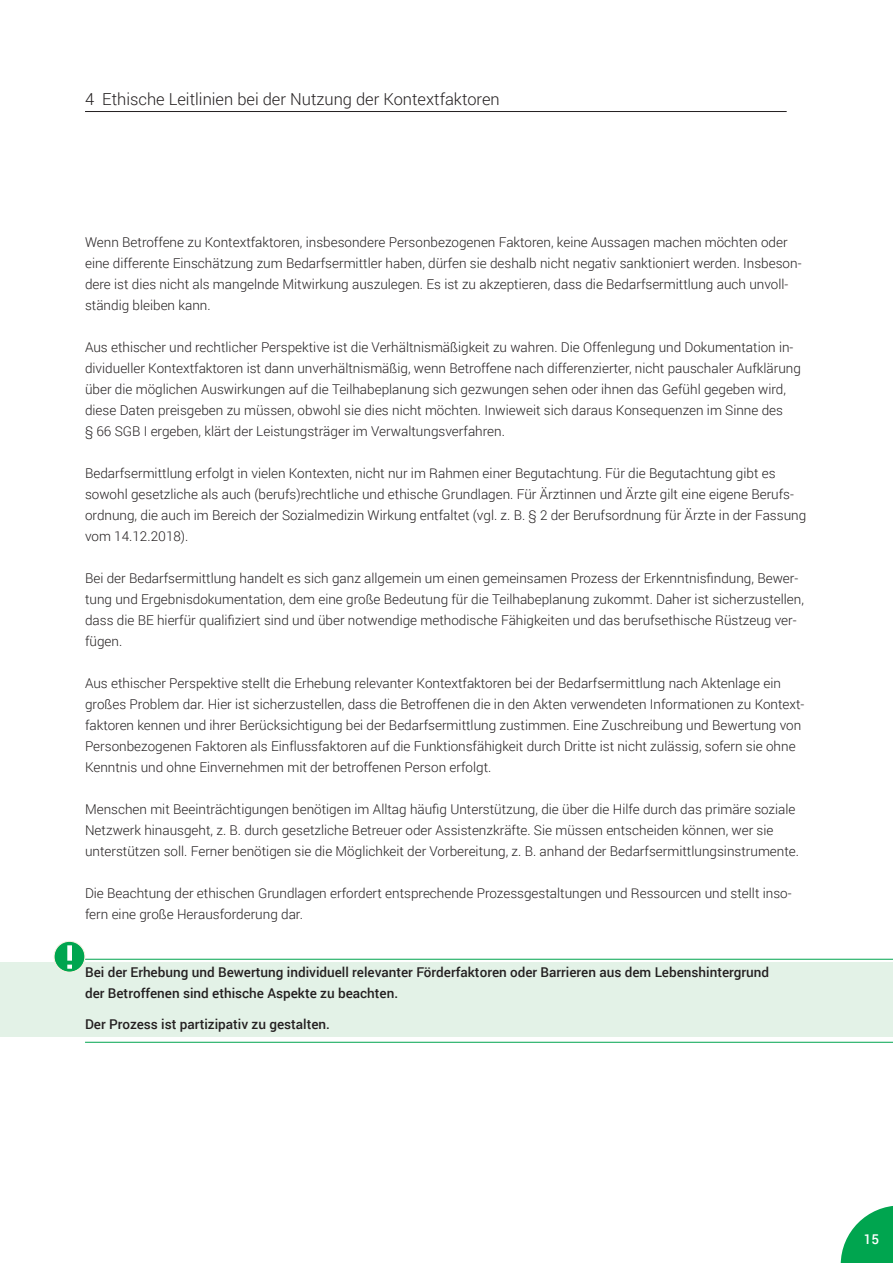
<style>
.page{position:relative;width:893px;height:1263px;background:#fff}
.page>*{position:absolute;margin:0;border:0;box-sizing:border-box;transform-origin:0 0}
.Kopfzeile_11pt{font:300 16.5px "Roboto";color:#231f20}
.Fließtext_9pt{font:300 13.5px/21px "Roboto";color:#231f20}
.Merke_9pt_re{font:500 13.5px/21px "Roboto";color:#231f20}
.t1{font:500 13.5px "Roboto";color:#fff}
</style>
<div class="page">
<hr style="left:85px;top:111px;width:702px;height:1px;background:#231f20">
<svg style="left:841px;top:1206px;width:52px;height:57px"></svg>
<div style="left:0;top:962px;width:893px;height:75px;background:#e3f2e7"></div>
<hr style="left:85px;top:959px;width:808px;height:1px;background:#00a54f">
<hr style="left:85px;top:1042px;width:808px;height:1px;background:#00a54f">
<div style="left:54px;top:941px;width:31px;height:31px;background:#00a54f;border-radius:50%"></div>
<svg style="left:67px;top:945px;width:5px;height:24px"></svg>
<div style="left:54px;top:941px;width:31px;height:31px;border:1px solid #fef2e3;border-radius:50%"></div>
<p class="Kopfzeile_11pt" style="left:85px;top:88px;width:416px">4 Ethische Leitlinien bei der Nutzung der Kontextfaktoren</p>
<p class="Fließtext_9pt" style="left:85px;top:231px;width:718px">Wenn Betroffene zu Kontextfaktoren, insbesondere Personbezogenen Faktoren, keine Aussagen machen möchten oder eine differente Einschätzung zum Bedarfsermittler haben, dürfen sie deshalb nicht negativ sanktioniert werden. Insbeson&shy;dere ist dies nicht als mangelnde Mitwirkung auszulegen. Es ist zu akzeptieren, dass die Bedarfsermittlung auch unvoll&shy;ständig bleiben kann.</p>
<p class="Fließtext_9pt" style="left:85px;top:336px;width:717px">Aus ethischer und rechtlicher Perspektive ist die Verhältnismäßigkeit zu wahren. Die Offenlegung und Dokumentation in&shy;dividueller Kontextfaktoren ist dann unverhältnismäßig, wenn Betroffene nach differenzierter, nicht pauschaler Aufklärung über die möglichen Auswirkungen auf die Teilhabeplanung sich gezwungen sehen oder ihnen das Gefühl gegeben wird, diese Daten preisgeben zu müssen, obwohl sie dies nicht möchten. Inwieweit sich daraus Konsequenzen im Sinne des<br>§ 66 SGB I ergeben, klärt der Leistungsträger im Verwaltungsverfahren.</p>
<p class="Fließtext_9pt" style="left:85px;top:462px;width:723px">Bedarfsermittlung erfolgt in vielen Kontexten, nicht nur im Rahmen einer Begutachtung. Für die Begutachtung gibt es sowohl gesetzliche als auch (berufs)rechtliche und ethische Grundlagen. Für Ärztinnen und Ärzte gilt eine eigene Berufs&shy;ordnung, die auch im Bereich der Sozialmedizin Wirkung entfaltet (vgl. z. B. § 2 der Berufsordnung für Ärzte in der Fassung vom 14.12.2018).</p>
<p class="Fließtext_9pt" style="left:85px;top:567px;width:720px">Bei der Bedarfsermittlung handelt es sich ganz allgemein um einen gemeinsamen Prozess der Erkenntnisfindung, Bewer&shy;tung und Ergebnisdokumentation, dem eine große Bedeutung für die Teilhabeplanung zukommt. Daher ist sicherzustellen, dass die BE hierfür qualifiziert sind und über notwendige methodische Fähigkeiten und das berufsethische Rüstzeug ver&shy;fügen.</p>
<p class="Fließtext_9pt" style="left:85px;top:672px;width:721px">Aus ethischer Perspektive stellt die Erhebung relevanter Kontextfaktoren bei der Bedarfsermittlung nach Aktenlage ein großes Problem dar. Hier ist sicherzustellen, dass die Betroffenen die in den Akten verwendeten Informationen zu Kontext&shy;faktoren kennen und ihrer Berücksichtigung bei der Bedarfsermittlung zustimmen. Eine Zuschreibung und Bewertung von Personbezogenen Faktoren als Einflussfaktoren auf die Funktionsfähigkeit durch Dritte ist nicht zulässig, sofern sie ohne Kenntnis und ohne Einvernehmen mit der betroffenen Person erfolgt.</p>
<p class="Fließtext_9pt" style="left:85px;top:798px;width:715px">Menschen mit Beeinträchtigungen benötigen im Alltag häufig Unterstützung, die über die Hilfe durch das primäre soziale<br>Netzwerk hinausgeht, z. B. durch gesetzliche Betreuer oder Assistenzkräfte. Sie müssen entscheiden können, wer sie unterstützen soll. Ferner benötigen sie die Möglichkeit der Vorbereitung, z. B. anhand der Bedarfsermittlungsinstrumente.</p>
<p class="Fließtext_9pt" style="left:85px;top:882px;width:708px">Die Beachtung der ethischen Grundlagen erfordert entsprechende Prozessgestaltungen und Ressourcen und stellt inso&shy;fern eine große Herausforderung dar.</p>
<p class="Merke_9pt_re" style="left:85px;top:961px;width:685px">Bei der Erhebung und Bewertung individuell relevanter Förderfaktoren oder Barrieren aus dem Lebenshintergrund der Betroffenen sind ethische Aspekte zu beachten.</p>
<p class="Merke_9pt_re" style="left:85px;top:1013px;width:246px">Der Prozess ist partizipativ zu gestalten.</p>
<p class="t1" style="left:864px;top:1230px;width:17px">15</p>
</div>
